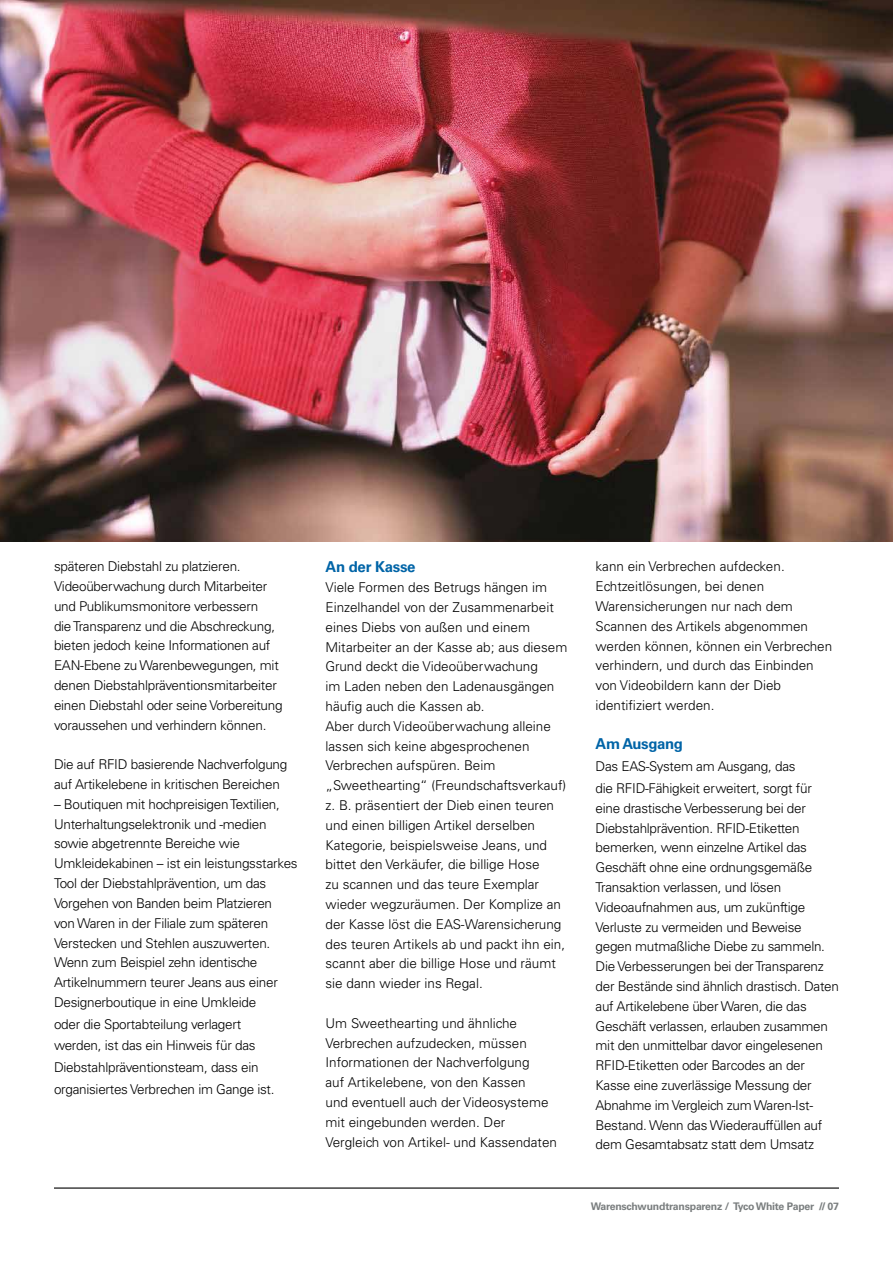
<style>
.page{position:relative;width:893px;height:1263px;background:#fff}
.page>*{position:absolute;margin:0;border:0;box-sizing:border-box;transform-origin:0 0}
.t1{font:700 15px "Univers LT Std";letter-spacing:-.02em;color:#0064a7}
.t2{font:300 13.5px/19.8px "Univers LT Std";letter-spacing:-.02em;color:#000}
.t3{font:300 13.5px/19.8px "Univers LT Std";color:#000}
.t4{font:700 10.5px "Univers LT Std";letter-spacing:-.02em;color:#7a7e7f}
.s1{font-weight:900}
</style>
<div class="page">
<hr style="left:54px;top:1187px;width:785px;height:1px;background:#000">
<img style="left:0;top:0;width:893px;height:541px">
<p class="t2" style="left:54px;top:556px;width:230px">späteren Diebstahl zu platzieren.<br>Videoüberwachung durch Mitarbeiter und Publikumsmonitore verbessern<br>die Transparenz und die Abschreckung, bieten jedoch keine Informationen auf EAN-Ebene zu Warenbewegungen, mit denen Diebstahlpräventionsmitarbeiter einen Diebstahl oder seine Vorbereitung voraussehen und verhindern können.</p>
<p class="t2" style="left:54px;top:754px;width:235px">Die auf RFID basierende Nachverfolgung auf Artikelebene in kritischen Bereichen</p>
<p class="t2" style="left:54px;top:794px;width:245px">– Boutiquen mit hochpreisigen Textilien, Unterhaltungselektronik und -medien sowie abgetrennte Bereiche wie Umkleidekabinen – ist ein leistungsstarkes Tool der Diebstahlprävention, um das Vorgehen von Banden beim Platzieren<br>von Waren in der Filiale zum späteren Verstecken und Stehlen auszuwerten.<br>Wenn zum Beispiel zehn identische Artikelnummern teurer Jeans aus einer Designerboutique in eine Umkleide</p>
<p class="t2" style="left:54px;top:1013px;width:222px;line-height:21.8px">oder die Sportabteilung verlagert werden, ist das ein Hinweis für das Diebstahlpräventionsteam, dass ein organisiertes Verbrechen im Gange ist.</p>
<p class="t1" style="left:326px;top:558px;width:92px">An der Kasse</p>
<p class="t3" style="left:326px;top:577px;width:243px">Viele Formen des Betrugs hängen im Einzelhandel von der Zusammenarbeit eines Diebs von außen und einem Mitarbeiter an der Kasse ab; aus diesem Grund deckt die Videoüberwachung<br>im Laden neben den Ladenausgängen häufig auch die Kassen ab.<br>Aber durch Videoüberwachung alleine lassen sich keine abgesprochenen Verbrechen aufspüren. Beim „Sweethearting“ (Freundschaftsverkauf) z. B. präsentiert der Dieb einen teuren und einen billigen Artikel derselben Kategorie, beispielsweise Jeans, und bittet den Verkäufer, die billige Hose<br>zu scannen und das teure Exemplar wieder wegzuräumen. Der Komplize an der Kasse löst die EAS-Warensicherung des teuren Artikels ab und packt ihn ein, scannt aber die billige Hose und räumt sie dann wieder ins Regal.</p>
<p class="t3" style="left:326px;top:1013px;width:233px">Um Sweethearting und ähnliche Verbrechen aufzudecken, müssen Informationen der Nachverfolgung<br>auf Artikelebene, von den Kassen<br>und eventuell auch der Videosysteme mit eingebunden werden. Der Vergleich von Artikel- und Kassendaten</p>
<p class="t3" style="left:596px;top:557px;width:238px">kann ein Verbrechen aufdecken.<br>Echtzeitlösungen, bei denen<br>Warensicherungen nur nach dem<br>Scannen des Artikels abgenommen werden können, können ein Verbrechen verhindern, und durch das Einbinden von Videobildern kann der Dieb identifiziert werden.</p>
<p class="t1" style="left:596px;top:735px;width:89px">Am Ausgang</p>
<p class="t2" style="left:596px;top:755px;width:218px;line-height:21.8px">Das EAS-System am Ausgang, das die RFID-Fähigkeit erweitert, sorgt für</p>
<p class="t2" style="left:596px;top:798px;width:245px">eine drastische Verbesserung bei der Diebstahlprävention. RFID-Etiketten bemerken, wenn einzelne Artikel das Geschäft ohne eine ordnungsgemäße Transaktion verlassen, und lösen Videoaufnahmen aus, um zukünftige Verluste zu vermeiden und Beweise gegen mutmaßliche Diebe zu sammeln.<br>Die Verbesserungen bei der Transparenz der Bestände sind ähnlich drastisch. Daten auf Artikelebene über Waren, die das Geschäft verlassen, erlauben zusammen mit den unmittelbar davor eingelesenen RFID-Etiketten oder Barcodes an der Kasse eine zuverlässige Messung der Abnahme im Vergleich zum Waren-Ist-Bestand. Wenn das Wiederauffüllen auf dem Gesamtabsatz statt dem Umsatz</p>
<p class="t4" style="left:591px;top:1200px;width:250px">Warenschwundtransparenz / Tyco White Paper <span class="s1">//</span> 07</p>
</div>
